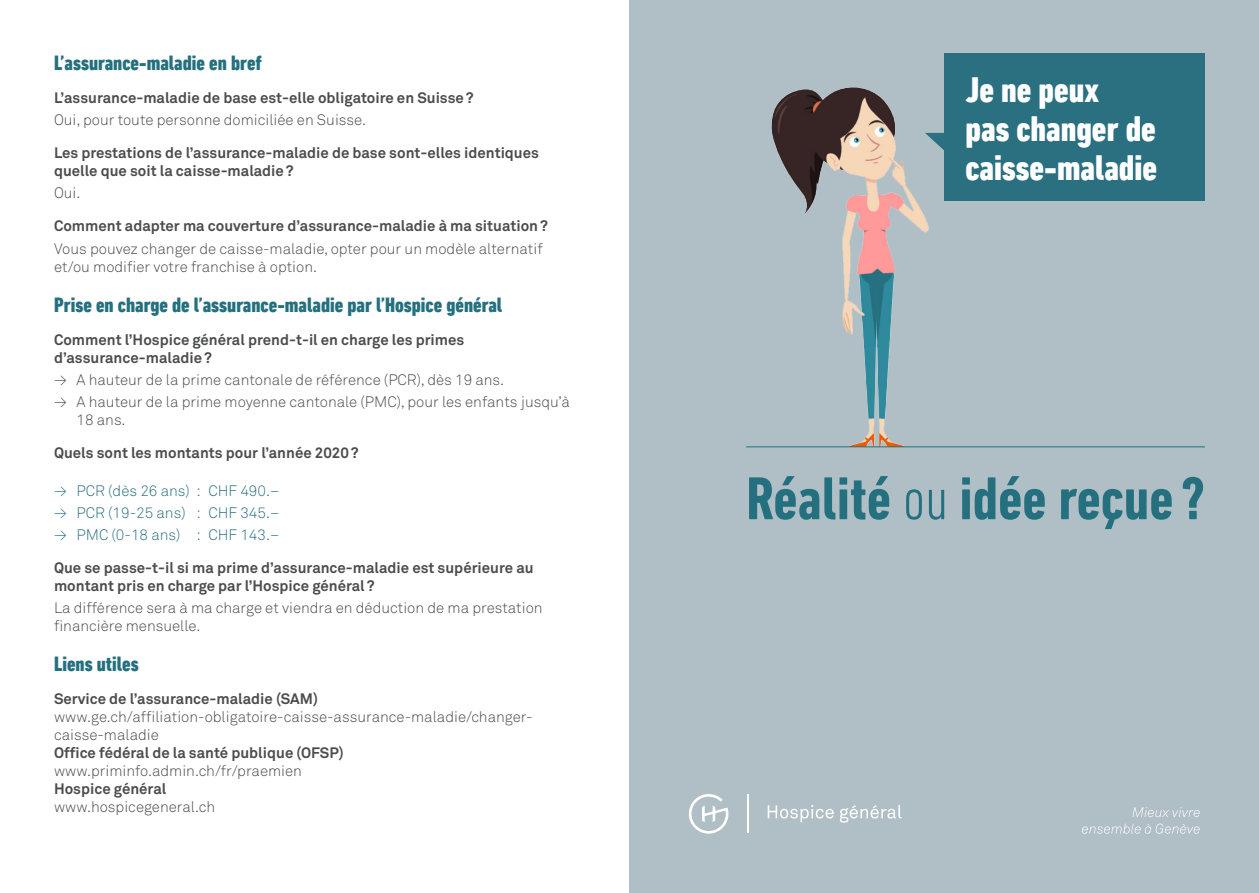
<style>
.page{position:relative;width:1259px;height:893px;background:#fff}
.page>*{position:absolute;margin:0;border:0;box-sizing:border-box;transform-origin:0 0}
.t1{font:700 condensed 61.5px "DIN Next LT Pro";color:#24707e}
.t2{font:800 condensed 36px/39px "DIN Next LT Pro";color:#fff}
.t3{font:800 condensed 21px "DIN Next LT Pro";color:#24707e}
.t4{font:700 15px/18px "Akkurat Pro";color:#4b4c4d}
.t5{font:300 15px/18px "Akkurat Pro";color:#4b4c4d}
.t6{font:300 15px "Akkurat Pro";color:#2b7080}
.s1{font-weight:300}
</style>
<div class="page">
<div style="left:629px;top:0;width:630px;height:893px;background:#b0bfc6"></div>
<img style="left:746px;top:87px;width:196px;height:361px">
<svg style="left:689px;top:794px;width:39px;height:40px"></svg>
<hr style="left:747px;top:795px;width:2px;height:38px;background:#fff">
<svg style="left:767px;top:805px;width:66px;height:17px"></svg>
<svg style="left:840px;top:805px;width:61px;height:18px"></svg>
<svg style="left:1082px;top:823px;width:117px;height:11px"></svg>
<svg style="left:1132px;top:807px;width:67px;height:10px"></svg>
<svg style="left:925px;top:133px;width:19px;height:18px"></svg>
<div style="left:944px;top:53px;width:261px;height:148px;background:#2b7080"></div>
<hr style="left:746px;top:446px;width:459px;height:1px;background:#24707e">
<p class="t3" style="left:54px;top:51px;width:210px">L’assurance-maladie en bref</p>
<p class="t4" style="left:54px;top:88px;width:421px">L’assurance-maladie de base est-elle obligatoire en Suisse?</p>
<p class="t5" style="left:54px;top:111px;width:314px">Oui, pour toute personne domiciliée en Suisse.</p>
<p class="t4" style="left:54px;top:144px;width:486px">Les prestations de l’assurance-maladie de base sont-elles identiques quelle que soit la caisse-maladie?</p>
<p class="t5" style="left:54px;top:184px;width:28px">Oui.</p>
<p class="t4" style="left:54px;top:217px;width:495px">Comment adapter ma couverture d’assurance-maladie à ma situation?</p>
<p class="t5" style="left:54px;top:239px;width:490px">Vous pouvez changer de caisse-maladie, opter pour un modèle alternatif et/ou modifier votre franchise à option.</p>
<p class="t3" style="left:54px;top:293px;width:450px">Prise en charge de l’assurance-maladie par l’Hospice général</p>
<p class="t4" style="left:54px;top:330px;width:412px">Comment l’Hospice général prend-t-il en charge les primes d’assurance-maladie?</p>
<p class="t5" style="left:54px;top:371px;width:451px">→ A hauteur de la prime cantonale de référence (PCR), dès 19 ans.</p>
<p class="t5" style="left:76px;top:393px;width:495px;text-indent:-22px">→ A hauteur de la prime moyenne cantonale (PMC), pour les enfants jusqu’à<br>18 ans.</p>
<p class="t4" style="left:54px;top:444px;width:306px">Quels sont les montants pour l’année 2020?</p>
<p class="t6" style="left:54px;top:481px;width:227px">→ PCR (dès 26 ans) : CHF 490.–</p>
<p class="t6" style="left:54px;top:504px;width:227px">→ PCR (19-25 ans) : CHF 345.–</p>
<p class="t6" style="left:54px;top:526px;width:227px">→ PMC (0-18 ans) : CHF 143.–</p>
<p class="t4" style="left:54px;top:559px;width:481px">Que se passe-t-il si ma prime d’assurance-maladie est supérieure au montant pris en charge par l’Hospice général?</p>
<p class="t5" style="left:54px;top:599px;width:490px">La différence sera à ma charge et viendra en déduction de ma prestation financière mensuelle.</p>
<p class="t3" style="left:54px;top:652px;width:86px">Liens utiles</p>
<p class="t4" style="left:54px;top:690px;width:265px">Service de l’assurance-maladie (SAM)</p>
<p class="t5" style="left:54px;top:708px;width:480px">www.ge.ch/affiliation-obligatoire-caisse-assurance-maladie/changer&shy;caisse-maladie</p>
<p class="t4" style="left:54px;top:744px;width:291px">Office fédéral de la santé publique (OFSP)</p>
<p class="t5" style="left:54px;top:762px;width:249px">www.priminfo.admin.ch/fr/praemien</p>
<p class="t4" style="left:54px;top:780px;width:114px">Hospice général</p>
<p class="t5" style="left:54px;top:798px;width:163px">www.hospicegeneral.ch</p>
<p class="t2" style="left:965px;top:70px;width:135px">Je ne peux</p>
<p class="t2" style="left:965px;top:109px;width:193px">pas changer de caisse-maladie</p>
<p class="t1" style="left:746px;top:463px;width:461px">Réalité <span class="s1">ou</span> idée reçue ?</p>
</div>
